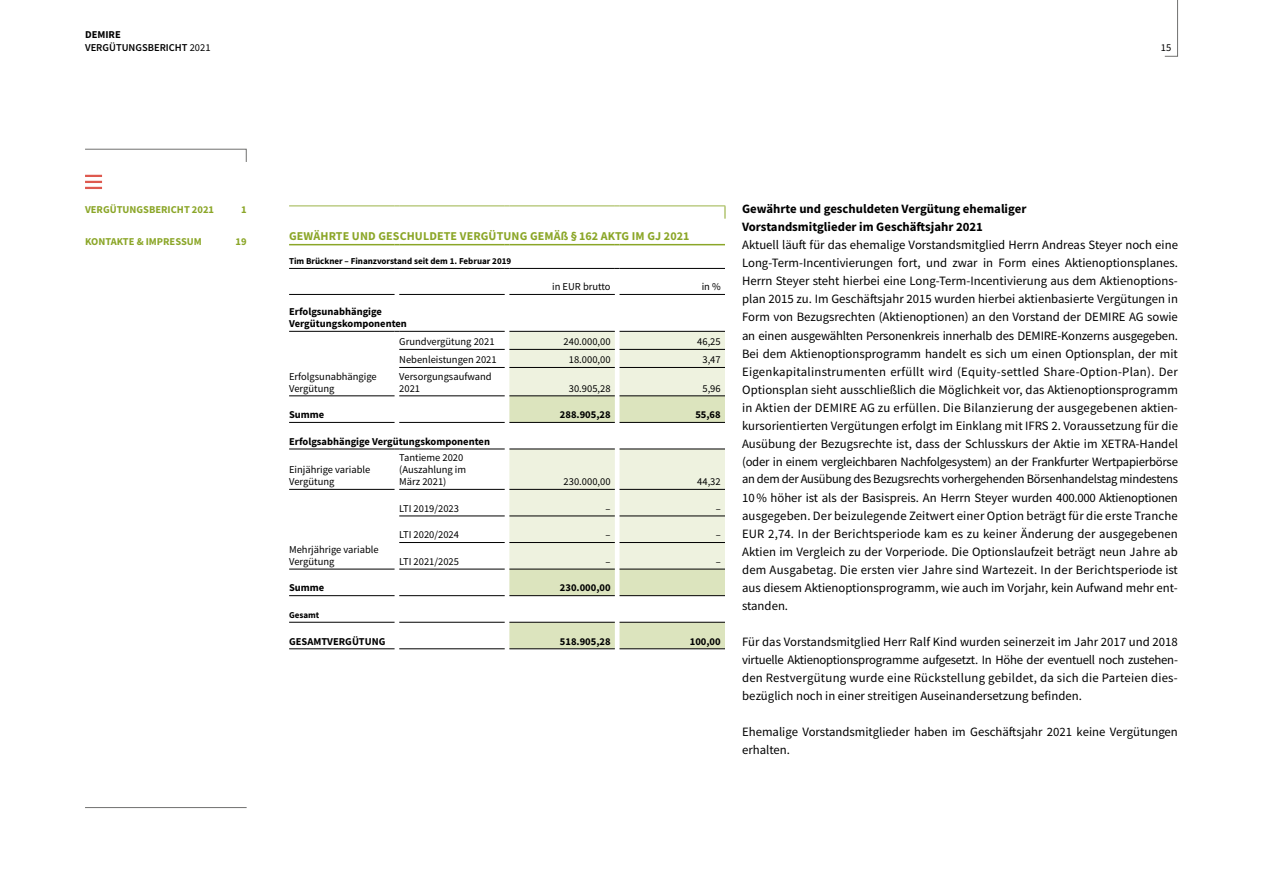
<style>
.page{position:relative;width:1263px;height:893px;background:#fff}
.page>*{position:absolute;margin:0;border:0;box-sizing:border-box;transform-origin:0 0}
.t1{font:12.75px/18px "Source Sans Pro";color:#000;text-align:justify}
.t2{font:700 12.75px/18px "Source Sans Pro";color:#000}
.t3{font:700 12px "Source Sans Pro";letter-spacing:.01em;color:#8ba628}
.t4{font:10.5px/12px "Source Sans Pro";color:#000}
.t5{font:700 10.5px/12px "Source Sans Pro";color:#000}
.t6{font:700 10.5px "Source Sans Pro";color:#8ba628}
.t7{font:600 10.5px/13.5px "Source Sans Pro";color:#000}
.t8{font:700 9px "Source Sans Pro";color:#000}
.s1{font-weight:700}
.s2{font-weight:400}
</style>
<div class="page">
<svg style="left:509px;top:332px;width:216px;height:64px;background:#ebefdc"></svg>
<svg style="left:509px;top:397px;width:216px;height:251px;fill:#eef2df"></svg>
<hr style="left:399px;top:349px;width:106px;height:1px;background:#000">
<hr style="left:509px;top:349px;width:106px;height:1px;background:#000">
<hr style="left:619px;top:349px;width:106px;height:1px;background:#000">
<hr style="left:399px;top:422px;width:106px;height:1px;background:#000">
<hr style="left:509px;top:422px;width:106px;height:1px;background:#000">
<hr style="left:399px;top:595px;width:106px;height:1px;background:#000">
<hr style="left:509px;top:595px;width:106px;height:1px;background:#000">
<hr style="left:509px;top:648px;width:106px;height:1px;background:#000">
<hr style="left:619px;top:422px;width:106px;height:1px;background:#000">
<hr style="left:619px;top:595px;width:106px;height:1px;background:#000">
<hr style="left:619px;top:648px;width:106px;height:1px;background:#000">
<hr style="left:289px;top:422px;width:106px;height:1px;background:#000">
<hr style="left:289px;top:595px;width:106px;height:1px;background:#000">
<hr style="left:289px;top:396px;width:106px;height:1px;background:#000">
<hr style="left:619px;top:367px;width:106px;height:1px;background:#000">
<hr style="left:619px;top:396px;width:106px;height:1px;background:#000">
<hr style="left:399px;top:367px;width:106px;height:1px;background:#000">
<hr style="left:509px;top:367px;width:106px;height:1px;background:#000">
<hr style="left:399px;top:396px;width:106px;height:1px;background:#000">
<hr style="left:509px;top:396px;width:106px;height:1px;background:#000">
<hr style="left:289px;top:206px;width:106px;height:1px;background:#9cb348">
<hr style="left:399px;top:206px;width:106px;height:1px;background:#9cb348">
<hr style="left:509px;top:206px;width:106px;height:1px;background:#9cb348">
<hr style="left:619px;top:206px;width:106px;height:1px;background:#9cb348">
<svg style="left:725px;top:206px;width:1px;height:13px"></svg>
<hr style="left:289px;top:244px;width:106px;height:1px;background:#8ba628">
<hr style="left:399px;top:244px;width:106px;height:1px;background:#8ba628">
<hr style="left:509px;top:244px;width:106px;height:1px;background:#8ba628">
<hr style="left:619px;top:244px;width:106px;height:1px;background:#8ba628">
<hr style="left:509px;top:294px;width:106px;height:1px;background:#000">
<hr style="left:289px;top:268px;width:106px;height:1px;background:#000">
<hr style="left:399px;top:268px;width:106px;height:1px;background:#000">
<hr style="left:509px;top:268px;width:106px;height:1px;background:#000">
<hr style="left:619px;top:268px;width:106px;height:1px;background:#000">
<hr style="left:619px;top:294px;width:106px;height:1px;background:#000">
<hr style="left:289px;top:331px;width:106px;height:1px;background:#000">
<hr style="left:399px;top:331px;width:106px;height:1px;background:#000">
<hr style="left:509px;top:331px;width:106px;height:1px;background:#000">
<hr style="left:619px;top:331px;width:106px;height:1px;background:#000">
<hr style="left:289px;top:449px;width:106px;height:1px;background:#000">
<hr style="left:399px;top:449px;width:106px;height:1px;background:#000">
<hr style="left:509px;top:449px;width:106px;height:1px;background:#000">
<hr style="left:619px;top:449px;width:106px;height:1px;background:#000">
<hr style="left:289px;top:294px;width:106px;height:1px;background:#000">
<hr style="left:399px;top:294px;width:106px;height:1px;background:#000">
<hr style="left:289px;top:622px;width:106px;height:1px;background:#000">
<hr style="left:399px;top:622px;width:106px;height:1px;background:#000">
<hr style="left:509px;top:622px;width:106px;height:1px;background:#000">
<hr style="left:619px;top:622px;width:106px;height:1px;background:#000">
<hr style="left:289px;top:648px;width:106px;height:1px;background:#000">
<hr style="left:399px;top:648px;width:106px;height:1px;background:#000">
<hr style="left:289px;top:489px;width:106px;height:1px;background:#000">
<hr style="left:399px;top:489px;width:106px;height:1px;background:#000">
<hr style="left:509px;top:489px;width:106px;height:1px;background:#000">
<hr style="left:619px;top:489px;width:106px;height:1px;background:#000">
<hr style="left:399px;top:516px;width:106px;height:1px;background:#000">
<hr style="left:509px;top:516px;width:106px;height:1px;background:#000">
<hr style="left:619px;top:516px;width:106px;height:1px;background:#000">
<hr style="left:399px;top:542px;width:106px;height:1px;background:#000">
<hr style="left:509px;top:542px;width:106px;height:1px;background:#000">
<hr style="left:619px;top:542px;width:106px;height:1px;background:#000">
<hr style="left:289px;top:569px;width:106px;height:1px;background:#000">
<hr style="left:399px;top:569px;width:106px;height:1px;background:#000">
<hr style="left:509px;top:569px;width:106px;height:1px;background:#000">
<hr style="left:619px;top:569px;width:106px;height:1px;background:#000">
<svg style="left:85px;top:148px;width:162px;height:14px"></svg>
<svg style="left:1164px;top:0;width:14px;height:57px"></svg>
<hr style="left:85px;top:807px;width:162px;height:1px;background:#70706f">
<svg style="left:85px;top:175px;width:17px;height:14px"></svg>
<p class="t7" style="left:85px;top:28px;width:127px"><span class="s1">DEMIRE<br></span>VERGÜTUNGSBERICHT <span class="s2">2021</span></p>
<p class="t4" style="left:1161px;top:42px;width:12px">15</p>
<p class="t6" style="left:85px;top:202px;width:131px">VERGÜTUNGSBERICHT 2021</p>
<p class="t6" style="left:241px;top:202px;width:7px">1</p>
<p class="t6" style="left:85px;top:234px;width:118px">KONTAKTE &amp; IMPRESSUM</p>
<p class="t6" style="left:236px;top:234px;width:13px">19</p>
<p class="t3" style="left:289px;top:228px;width:402px">GEWÄHRTE UND GESCHULDETE VERGÜTUNG GEMÄß § 162 AKTG IM GJ 2021</p>
<p class="t8" style="left:289px;top:255px;width:224px">Tim Brückner – Finanzvorstand seit dem 1. Februar 2019</p>
<p class="t4" style="left:552px;top:281px;width:60px">in EUR brutto</p>
<p class="t4" style="left:702px;top:281px;width:21px">in %</p>
<p class="t5" style="left:289px;top:305px;width:119px">Erfolgsunabhängige<br>Vergütungskomponenten</p>
<p class="t4" style="left:289px;top:370px;width:89px">Erfolgsunabhängige<br>Vergütung</p>
<p class="t4" style="left:399px;top:336px;width:97px">Grundvergütung 2021</p>
<p class="t4" style="left:564px;top:336px;width:48px">240.000,00</p>
<p class="t4" style="left:697px;top:336px;width:25px">46,25</p>
<p class="t4" style="left:399px;top:354px;width:99px">Nebenleistungen 2021</p>
<p class="t4" style="left:569px;top:354px;width:43px">18.000,00</p>
<p class="t4" style="left:702px;top:354px;width:20px">3,47</p>
<p class="t4" style="left:399px;top:370px;width:94px">Versorgungsaufwand<br>2021</p>
<p class="t4" style="left:569px;top:382px;width:43px">30.905,28</p>
<p class="t4" style="left:702px;top:382px;width:20px">5,96</p>
<p class="t5" style="left:289px;top:409px;width:37px">Summe</p>
<p class="t5" style="left:560px;top:409px;width:52px">288.905,28</p>
<p class="t5" style="left:695px;top:409px;width:27px">55,68</p>
<p class="t5" style="left:289px;top:435px;width:202px">Erfolgsabhängige Vergütungskomponenten</p>
<p class="t4" style="left:289px;top:464px;width:83px">Einjährige variable<br>Vergütung</p>
<p class="t4" style="left:399px;top:452px;width:68px">Tantieme 2020 (Auszahlung im<br>März 2021)</p>
<p class="t4" style="left:564px;top:476px;width:48px">230.000,00</p>
<p class="t4" style="left:697px;top:476px;width:25px">44,32</p>
<p class="t4" style="left:289px;top:543px;width:91px">Mehrjährige variable<br>Vergütung</p>
<p class="t4" style="left:399px;top:502px;width:61px">LTI 2019/2023</p>
<p class="t4" style="left:605px;top:502px;width:7px">–</p>
<p class="t4" style="left:716px;top:502px;width:7px">–</p>
<p class="t4" style="left:399px;top:529px;width:61px">LTI 2020/2024</p>
<p class="t4" style="left:605px;top:529px;width:7px">–</p>
<p class="t4" style="left:716px;top:529px;width:7px">–</p>
<p class="t4" style="left:399px;top:555px;width:61px">LTI 2021/2025</p>
<p class="t4" style="left:605px;top:555px;width:7px">–</p>
<p class="t4" style="left:716px;top:555px;width:7px">–</p>
<p class="t5" style="left:289px;top:582px;width:37px">Summe</p>
<p class="t5" style="left:560px;top:582px;width:52px">230.000,00</p>
<p class="t8" style="left:289px;top:609px;width:32px">Gesamt</p>
<p class="t5" style="left:289px;top:635px;width:98px">GESAMTVERGÜTUNG</p>
<p class="t5" style="left:560px;top:635px;width:52px">518.905,28</p>
<p class="t5" style="left:690px;top:635px;width:32px">100,00</p>
<p class="t2" style="left:742px;top:200px;width:286px">Gewährte und geschuldeten Vergütung ehemaliger<br>Vorstandsmitglieder im Geschäftsjahr 2021</p>
<p class="t1" style="left:742px;top:236px;width:437px">Aktuell läuft für das ehemalige Vorstandsmitglied Herrn Andreas Steyer noch eine Long-Term-Incentivierungen fort, und zwar in Form eines Aktienoptionsplanes.<br>Herrn Steyer steht hierbei eine Long-Term-Incentivierung aus dem Aktienoptions&shy;plan 2015 zu. Im Geschäftsjahr 2015 wurden hierbei aktienbasierte Vergütungen in Form von Bezugsrechten (Aktienoptionen) an den Vorstand der DEMIRE AG sowie an einen ausgewählten Personenkreis innerhalb des DEMIRE-Konzerns ausgegeben.<br>Bei dem Aktienoptionsprogramm handelt es sich um einen Optionsplan, der mit Eigenkapitalinstrumenten erfüllt wird (Equity-settled Share-Option-Plan). Der Optionsplan sieht ausschließlich die Möglichkeit vor, das Aktienoptionsprogramm in Aktien der DEMIRE AG zu erfüllen. Die Bilanzierung der ausgegebenen aktien&shy;kursorientierten Vergütungen erfolgt im Einklang mit IFRS 2. Voraussetzung für die Ausübung der Bezugsrechte ist, dass der Schlusskurs der Aktie im XETRA-Handel (oder in einem vergleichbaren Nachfolgesystem) an der Frankfurter Wertpapierbörse an dem der Ausübung des Bezugsrechts vorhergehenden Börsenhandelstag mindestens 10% höher ist als der Basispreis. An Herrn Steyer wurden 400.000 Aktienoptionen ausgegeben. Der beizulegende Zeitwert einer Option beträgt für die erste Tranche EUR 2,74. In der Berichtsperiode kam es zu keiner Änderung der ausgegebenen Aktien im Vergleich zu der Vorperiode. Die Optionslaufzeit beträgt neun Jahre ab dem Ausgabetag. Die ersten vier Jahre sind Wartezeit. In der Berichtsperiode ist aus diesem Aktienoptionsprogramm, wie auch im Vorjahr, kein Aufwand mehr ent&shy;standen.</p>
<p class="t1" style="left:742px;top:632px;width:437px">Für das Vorstandsmitglied Herr Ralf Kind wurden seinerzeit im Jahr 2017 und 2018 virtuelle Aktienoptionsprogramme aufgesetzt. In Höhe der eventuell noch zustehen&shy;den Restvergütung wurde eine Rückstellung gebildet, da sich die Parteien dies&shy;bezüglich noch in einer streitigen Auseinandersetzung befinden.</p>
<p class="t1" style="left:742px;top:722px;width:437px">Ehemalige Vorstandsmitglieder haben im Geschäftsjahr 2021 keine Vergütungen erhalten.</p>
</div>
